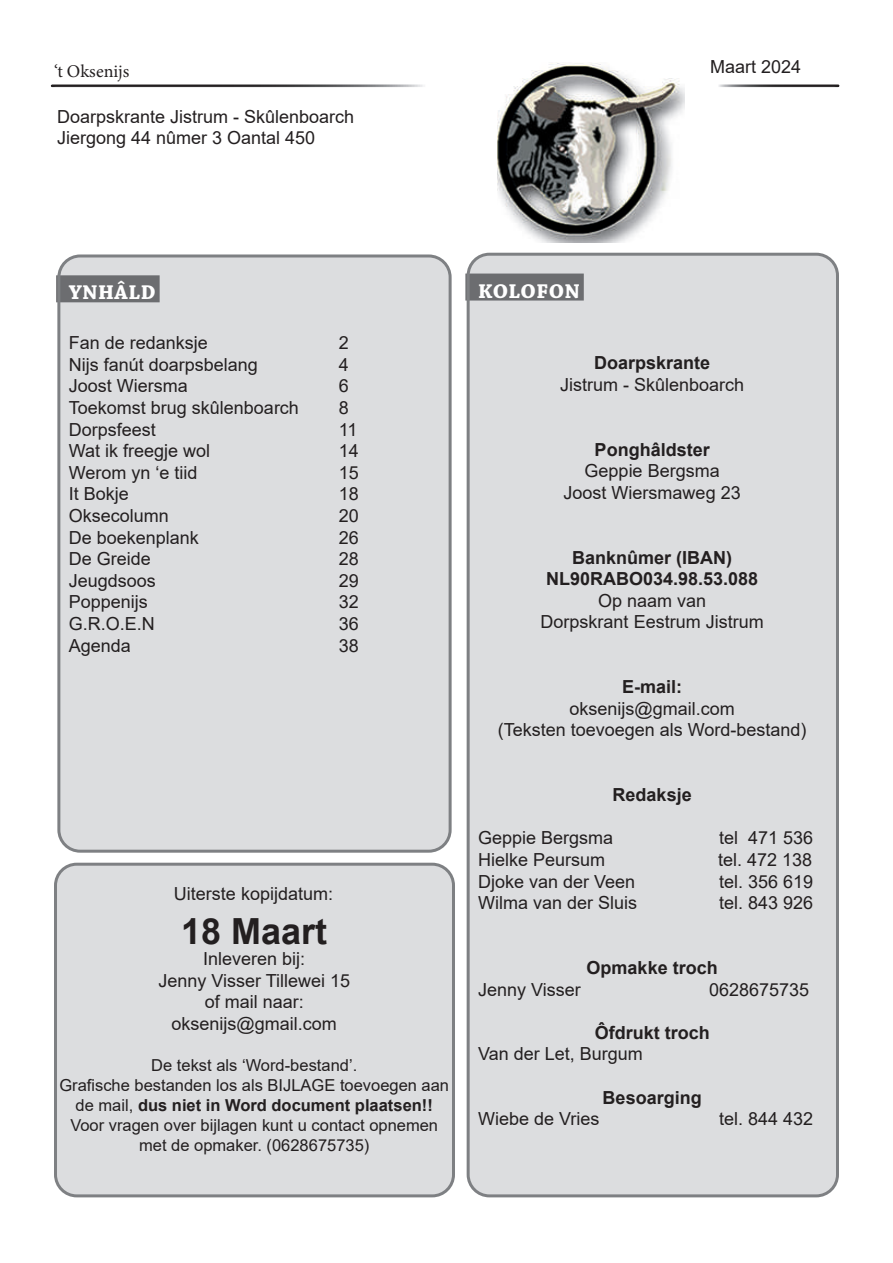
<style>
.page{position:relative;width:893px;height:1263px;background:#fff}
.page>*{position:absolute;margin:0;border:0;box-sizing:border-box;transform-origin:0 0}
.t1{font:700 36px "Arial";color:#231f20}
.t2{font:700 21px "Chaparral Pro";letter-spacing:.02em;color:#fff}
.t3{font:18px/21.6px "Arial";color:#231f20;text-align:center}
.t4{font:700 18px/21.6px "Arial";color:#231f20;text-align:center}
.t5{font:18px "Minion Pro";color:#231f20}
.t6{font:16.5px/19.8px "Arial";color:#231f20;text-align:center}
.s1{font-weight:700}
</style>
<div class="page">
<div style="left:59px;top:256px;width:391px;height:595px;background:#dcdddf;border-radius:21px"></div>
<div style="left:56px;top:275px;width:104px;height:27px;background:#6c6d70"></div>
<div style="left:57px;top:254px;width:395px;height:599px;border:3px solid #7e8083;border-radius:21px"></div>
<div style="left:48px;top:80px;width:404px;height:13px;background:#fff;opacity:.75"></div>
<div style="left:705px;top:80px;width:137px;height:13px;background:#fff;opacity:.75"></div>
<div style="left:56px;top:864px;width:397px;height:332px;background:#dcdddf;border-radius:21px"></div>
<div style="left:54px;top:863px;width:401px;height:334px;border:3px solid #7e8083;border-radius:21px"></div>
<div style="left:468px;top:254px;width:369px;height:942px;background:#dcdddf;border-radius:21px"></div>
<div style="left:465px;top:274px;width:119px;height:27px;background:#6c6d70"></div>
<div style="left:467px;top:253px;width:372px;height:944px;border:3px solid #7e8083;border-radius:21px"></div>
<img style="left:497px;top:63px;width:188px;height:179px">
<p class="t5" style="left:54px;top:59px;width:77px">‘t Oksenijs</p>
<p class="t3" style="left:710px;top:55px;width:93px">Maart 2024</p>
<p class="t3" style="left:57px;top:105px;width:299px;text-align:left">Doarpskrante Jistrum - Skûlenboarch<br>Jiergong 44 nûmer 3 Oantal 450</p>
<p class="t2" style="left:69px;top:280px;width:88px">YNHÂLD</p>
<p class="t3" style="left:69px;top:332px;width:141px">Fan de redanksje</p>
<p class="t3" style="left:339px;top:332px;width:12px">2</p>
<p class="t3" style="left:69px;top:353px;width:191px">Nijs fanút doarpsbelang</p>
<p class="t3" style="left:339px;top:353px;width:12px">4</p>
<p class="t3" style="left:69px;top:375px;width:121px">Joost Wiersma</p>
<p class="t3" style="left:339px;top:375px;width:12px">6</p>
<p class="t3" style="left:69px;top:397px;width:232px">Toekomst brug skûlenboarch</p>
<p class="t3" style="left:339px;top:397px;width:12px">8</p>
<p class="t3" style="left:69px;top:418px;width:89px">Dorpsfeest</p>
<p class="t3" style="left:339px;top:418px;width:20px">11</p>
<p class="t3" style="left:69px;top:440px;width:143px">Wat ik freegje wol</p>
<p class="t3" style="left:339px;top:440px;width:22px">14</p>
<p class="t3" style="left:69px;top:461px;width:130px">Werom yn ‘e tiid</p>
<p class="t3" style="left:339px;top:461px;width:22px">15</p>
<p class="t3" style="left:69px;top:483px;width:62px">It Bokje</p>
<p class="t3" style="left:339px;top:483px;width:22px">18</p>
<p class="t3" style="left:69px;top:505px;width:102px">Oksecolumn</p>
<p class="t3" style="left:339px;top:505px;width:22px">20</p>
<p class="t3" style="left:69px;top:526px;width:132px">De boekenplank</p>
<p class="t3" style="left:339px;top:526px;width:22px">26</p>
<p class="t3" style="left:69px;top:548px;width:84px">De Greide</p>
<p class="t3" style="left:339px;top:548px;width:22px">28</p>
<p class="t3" style="left:69px;top:569px;width:89px">Jeugdsoos</p>
<p class="t3" style="left:339px;top:569px;width:22px">29</p>
<p class="t3" style="left:69px;top:591px;width:81px">Poppenijs</p>
<p class="t3" style="left:339px;top:591px;width:22px">32</p>
<p class="t3" style="left:69px;top:613px;width:88px">G.R.O.E.N</p>
<p class="t3" style="left:339px;top:613px;width:22px">36</p>
<p class="t3" style="left:69px;top:634px;width:64px">Agenda</p>
<p class="t3" style="left:339px;top:634px;width:22px">38</p>
<p class="t3" style="left:174px;top:883px;width:161px">Uiterste kopijdatum:</p>
<h1 class="t1" style="left:181px;top:905px;width:148px">18 Maart</h1>
<p class="t3" style="left:158px;top:948px;width:193px">Inleveren bij:<br>Jenny Visser Tillewei 15 of mail naar: oksenijs@gmail.com</p>
<p class="t6" style="left:59px;top:1055px;width:391px">De tekst als ‘Word-bestand’.<br>Grafische bestanden los als BIJLAGE toevoegen aan de mail, <span class="s1">dus niet in Word document plaatsen!!<br></span>Voor vragen over bijlagen kunt u contact opnemen met de opmaker. (0628675735)</p>
<p class="t2" style="left:478px;top:279px;width:103px">KOLOFON</p>
<p class="t4" style="left:594px;top:352px;width:118px">Doarpskrante</p>
<p class="t3" style="left:560px;top:373px;width:186px">Jistrum - Skûlenboarch</p>
<p class="t4" style="left:595px;top:439px;width:117px">Ponghâldster</p>
<p class="t3" style="left:564px;top:460px;width:179px">Geppie Bergsma<br>Joost Wiersmaweg 23</p>
<p class="t4" style="left:546px;top:547px;width:214px">Banknûmer (IBAN)<br>NL90RABO034.98.53.088</p>
<p class="t3" style="left:541px;top:589px;width:225px">Op naam van<br>Dorpskrant Eestrum Jistrum</p>
<p class="t4" style="left:622px;top:676px;width:62px">E-mail:</p>
<p class="t3" style="left:498px;top:697px;width:310px">oksenijs@gmail.com<br>(Teksten toevoegen als Word-bestand)</p>
<p class="t4" style="left:613px;top:784px;width:81px">Redaksje</p>
<p class="t3" style="left:478px;top:827px;width:137px">Geppie Bergsma</p>
<p class="t3" style="left:719px;top:827px;width:96px">tel 471 536</p>
<p class="t3" style="left:478px;top:849px;width:129px">Hielke Peursum</p>
<p class="t3" style="left:718px;top:849px;width:96px">tel. 472 138</p>
<p class="t3" style="left:478px;top:870px;width:159px">Djoke van der Veen</p>
<p class="t3" style="left:719px;top:870px;width:96px">tel. 356 619</p>
<p class="t3" style="left:478px;top:892px;width:161px">Wilma van der Sluis</p>
<p class="t3" style="left:719px;top:892px;width:96px">tel. 843 926</p>
<p class="t4" style="left:587px;top:957px;width:133px">Opmakke troch</p>
<p class="t3" style="left:478px;top:978px;width:104px">Jenny Visser</p>
<p class="t3" style="left:709px;top:978px;width:102px">0628675735</p>
<p class="t4" style="left:595px;top:1022px;width:117px">Ôfdrukt troch</p>
<p class="t3" style="left:478px;top:1043px;width:166px">Van der Let, Burgum</p>
<p class="t4" style="left:603px;top:1087px;width:101px">Besoarging</p>
<p class="t3" style="left:478px;top:1108px;width:123px">Wiebe de Vries</p>
<p class="t3" style="left:719px;top:1108px;width:96px">tel. 844 432</p>
</div>
